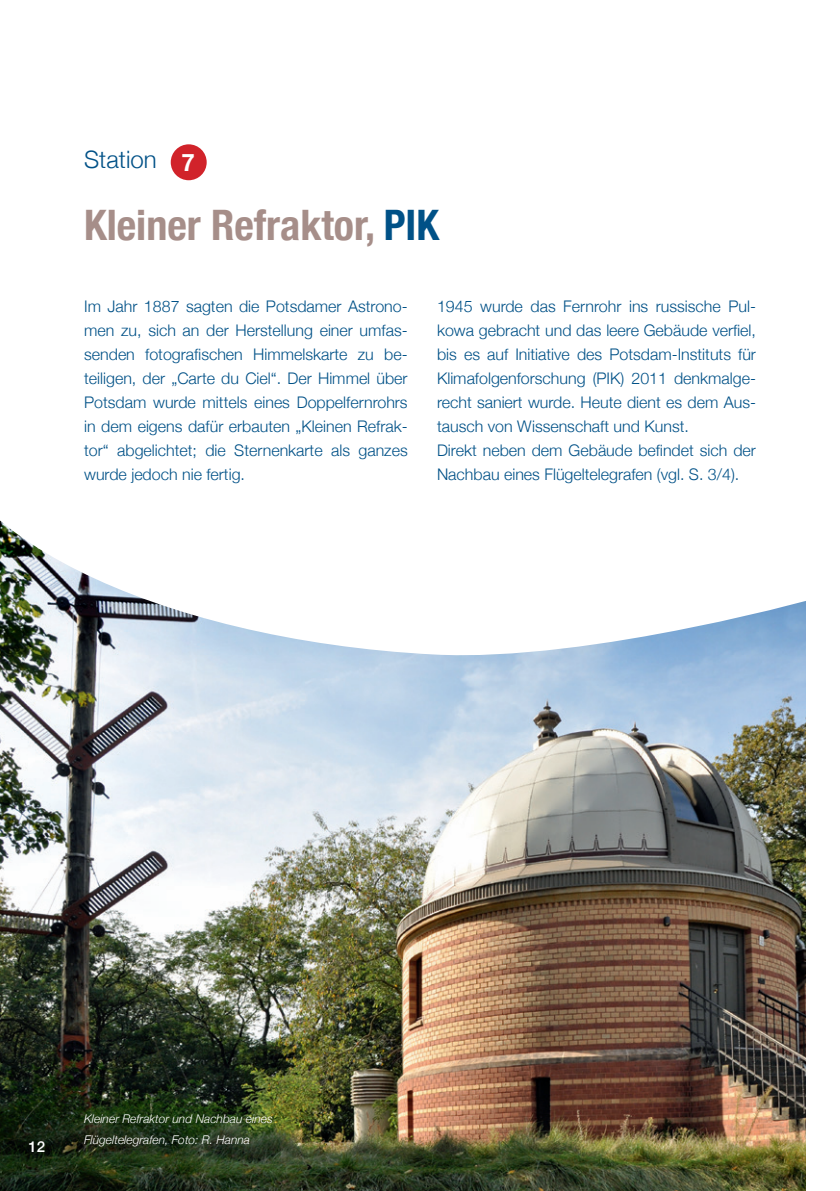
<style>
.page{position:relative;width:840px;height:1191px;background:#fff}
.page>*{position:absolute;margin:0;border:0;box-sizing:border-box;transform-origin:0 0}
.t1{font:700 condensed 42px "Helvetica Neue";color:#a68e89}
.t2{font:300 24px "Helvetica Neue";color:#005187}
.t3{font:300 16px/24px "Helvetica Neue";color:#005187;text-align:justify}
.t4{font:500 15px "Helvetica Neue";color:#fff}
.t5{font:italic 300 12px/20px "Helvetica Neue";color:#fff}
.s1{font-weight:700;color:#fff}
.s2{color:#005187}
</style>
<div class="page">
<img style="left:0;top:662px;width:805px;height:529px">
<svg style="left:0;top:520px;width:806px;height:142px"></svg>
<div style="left:171px;top:144px;width:35px;height:36px;background:#d1232a;border-radius:50%"></div>
<h2 class="t2" style="left:84px;top:140px;width:112px">Station <span class="s1">7</span></h2>
<h1 class="t1" style="left:84px;top:190px;width:356px">Kleiner Refraktor, <span class="s2">PIK</span></h1>
<p class="t3" style="left:84px;top:293px;width:325px">Im Jahr 1887 sagten die Potsdamer Astrono&shy;men zu, sich an der Herstellung einer umfas&shy;senden fotografischen Himmelskarte zu be&shy;teiligen, der „Carte du Ciel“. Der Himmel über Potsdam wurde mittels eines Doppelfernrohrs in dem eigens dafür erbauten „Kleinen Refrak&shy;tor“ abgelichtet; die Sternenkarte als ganzes wurde jedoch nie fertig.</p>
<p class="t3" style="left:437px;top:293px;width:320px;text-align:left">1945 wurde das Fernrohr ins russische Pul&shy;kowa gebracht und das leere Gebäude verfiel, bis es auf Initiative des Potsdam-Instituts für Klimafolgenforschung (PIK) 2011 denkmalge&shy;recht saniert wurde. Heute dient es dem Aus&shy;tausch von Wissenschaft und Kunst.<br>Direkt neben dem Gebäude befindet sich der Nachbau eines Flügeltelegrafen (vgl. S. 3/4).</p>
<p class="t4" style="left:28px;top:1135px;width:18px">12</p>
<p class="t5" style="left:84px;top:1108px;width:190px">Kleiner Refraktor und Nachbau eines<br>Flügeltelegrafen, Foto: R. Hanna</p>
</div>
